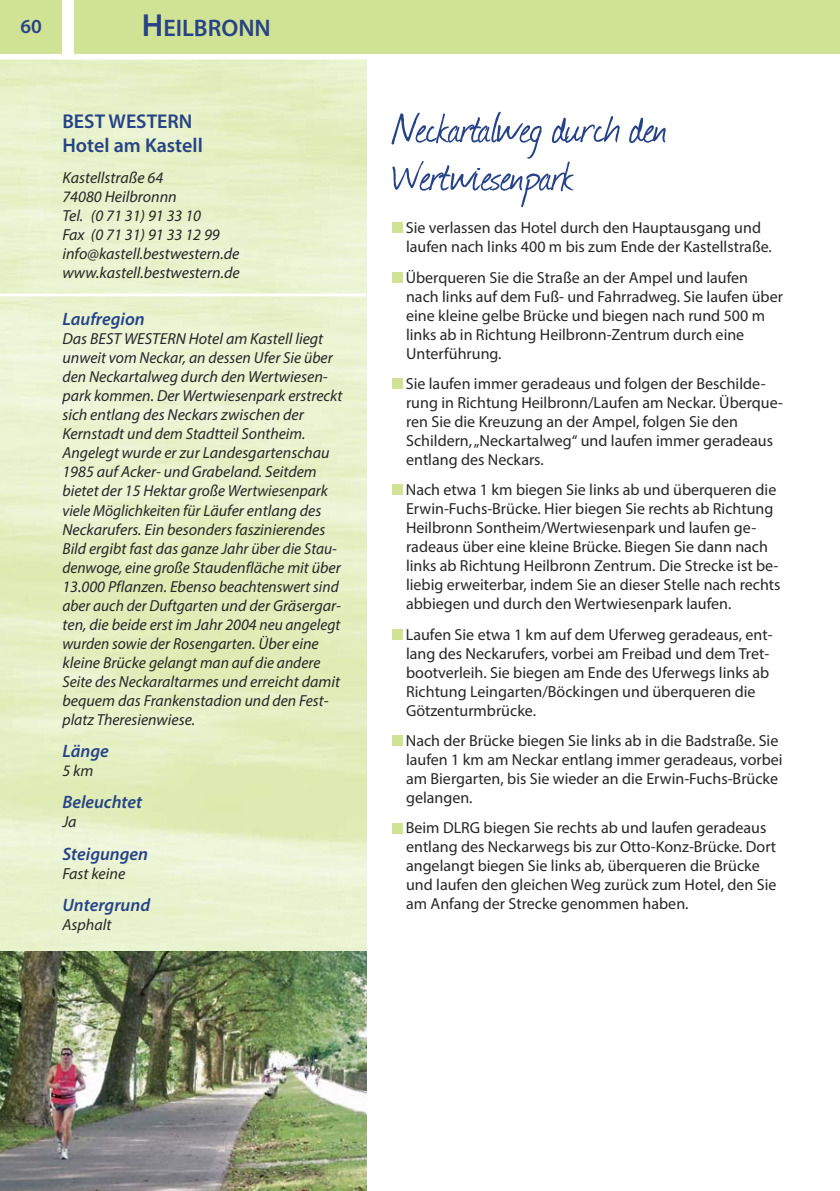
<style>
.page{position:relative;width:840px;height:1191px;background:#fff}
.page>*{position:absolute;margin:0;border:0;box-sizing:border-box;transform-origin:0 0}
.t1{font:50px/48px "Journal";letter-spacing:-.01em;color:#264387}
.t2{font:600 24px "Myriad Pro";color:#264387}
.t3{font:600 20px/24px "Myriad Pro";color:#264387}
.t4{font:italic 600 18px "Myriad Pro";color:#264387}
.t5{font:16px/19px "Myriad Pro";color:#272627}
.t6{font:italic 16px/19px "Myriad Pro";color:#272627}
.s1{font-size:32px}
</style>
<div class="page">
<div style="left:0;top:0;width:839px;height:57px;background:#d0e293"></div>
<div style="left:62px;top:0;width:12px;height:57px;background:#fff"></div>
<div style="left:0;top:54px;width:839px;height:6px;background:#fff"></div>
<img style="left:0;top:951px;width:366px;height:240px">
<div style="left:391px;top:822px;width:11px;height:11px;background:#d0e293"></div>
<div style="left:391px;top:735px;width:11px;height:11px;background:#d0e293"></div>
<div style="left:391px;top:629px;width:11px;height:10px;background:#d0e293"></div>
<div style="left:391px;top:484px;width:11px;height:11px;background:#d0e293"></div>
<div style="left:391px;top:378px;width:11px;height:11px;background:#d0e293"></div>
<div style="left:391px;top:272px;width:11px;height:10px;background:#d0e293"></div>
<div style="left:391px;top:222px;width:11px;height:11px;background:#d0e293"></div>
<p class="t3" style="left:20px;top:16px;width:23px">60</p>
<h2 class="t2" style="left:142px;top:19px;width:130px"><span class="s1">H</span>EILBRONN</h2>
<p class="t3" style="left:62px;top:111px;width:142px">BEST WESTERN<br>Hotel am Kastell</p>
<p class="t6" style="left:62px;top:169px;width:179px">Kastellstraße 64<br>74080 Heilbronnn<br>Tel. (0 71 31) 91 33 10<br>Fax (0 71 31) 91 33 12 99 info@kastell.bestwestern.de www.kastell.bestwestern.de</p>
<p class="t4" style="left:62px;top:313px;width:84px">Laufregion</p>
<p class="t6" style="left:62px;top:331px;width:281px">Das BEST WESTERN Hotel am Kastell liegt un weit vom Neckar, an dessen Ufer Sie über den Neckartalweg durch den Wertwiesen&shy;park kommen. Der Wertwiesenpark erstreckt sich entlang des Neckars zwischen der Kernstadt und dem Stadtteil Sontheim.<br>Angelegt wurde er zur Landesgartenschau 1985 auf Acker- und Grabeland. Seitdem bietet der 15 Hektar große Wertwiesenpark viele Möglichkeiten für Läufer entlang des Neckarufers. Ein besonders faszinierendes Bild ergibt fast das ganze Jahr über die Stau&shy;denwoge, eine große Staudenfläche mit über 13.000 Pflanzen. Ebenso beachtenswert sind aber auch der Duftgarten und der Gräsergar&shy;ten, die beide erst im Jahr 2004 neu angelegt wurden sowie der Rosengarten. Über eine kleine Brücke gelangt man auf die andere Seite des Neckar altarmes und erreicht damit bequem das Frankenstadion und den Fest&shy;platz Theresien wiese.</p>
<p class="t4" style="left:62px;top:744px;width:48px">Länge</p>
<p class="t6" style="left:62px;top:762px;width:33px">5 km</p>
<p class="t4" style="left:62px;top:795px;width:81px">Beleuchtet</p>
<p class="t6" style="left:62px;top:813px;width:16px">Ja</p>
<p class="t4" style="left:62px;top:847px;width:87px">Steigungen</p>
<p class="t6" style="left:62px;top:865px;width:64px">Fast keine</p>
<p class="t4" style="left:62px;top:898px;width:89px">Untergrund</p>
<p class="t6" style="left:62px;top:916px;width:51px">Asphalt</p>
<h1 class="t1" style="left:391px;top:100px;width:277px">Neckartalweg durch den<br>Wertwiesenpark</h1>
<p class="t5" style="left:405px;top:220px;width:367px">Sie verlassen das Hotel durch den Hauptausgang und laufen nach links 400 m bis zum Ende der Kastellstraße.</p>
<p class="t5" style="left:405px;top:269px;width:378px">Überqueren Sie die Straße an der Ampel und laufen nach links auf dem Fuß- und Fahrradweg. Sie laufen über eine kleine gelbe Brücke und biegen nach rund 500 m links ab in Richtung Heilbronn-Zentrum durch eine Unterführung.</p>
<p class="t5" style="left:405px;top:375px;width:378px">Sie laufen immer geradeaus und folgen der Beschilde&shy;rung in Richtung Heilbronn/Laufen am Neckar. Überque&shy;ren Sie die Kreuzung an der Ampel, folgen Sie den Schildern, „Neckartalweg“ und laufen immer geradeaus entlang des Neckars.</p>
<p class="t5" style="left:405px;top:482px;width:376px">Nach etwa 1 km biegen Sie links ab und überqueren die Erwin-Fuchs-Brücke. Hier biegen Sie rechts ab Richtung Heilbronn Sontheim/Wertwiesenpark und laufen ge&shy;radeaus über eine kleine Brücke. Biegen Sie dann nach links ab Richtung Heilbronn Zentrum. Die Strecke ist be&shy;liebig erweiterbar, indem Sie an dieser Stelle nach rechts abbiegen und durch den Wertwiesenpark laufen.</p>
<p class="t5" style="left:405px;top:626px;width:368px">Laufen Sie etwa 1 km auf dem Uferweg geradeaus, ent&shy;lang des Neckarufers, vorbei am Freibad und dem Tret&shy;bootverleih. Sie biegen am Ende des Uferwegs links ab Richtung Leingarten/Böckingen und überqueren die Götzenturmbrücke.</p>
<p class="t5" style="left:405px;top:732px;width:378px">Nach der Brücke biegen Sie links ab in die Badstraße. Sie laufen 1 km am Neckar entlang immer geradeaus, vorbei am Biergarten, bis Sie wieder an die Erwin-Fuchs-Brücke gelangen.</p>
<p class="t5" style="left:405px;top:820px;width:372px">Beim DLRG biegen Sie rechts ab und laufen geradeaus entlang des Neckarwegs bis zur Otto-Konz-Brücke. Dort angelangt biegen Sie links ab, überqueren die Brücke und laufen den gleichen Weg zurück zum Hotel, den Sie am Anfang der Strecke genommen haben.</p>
</div>
